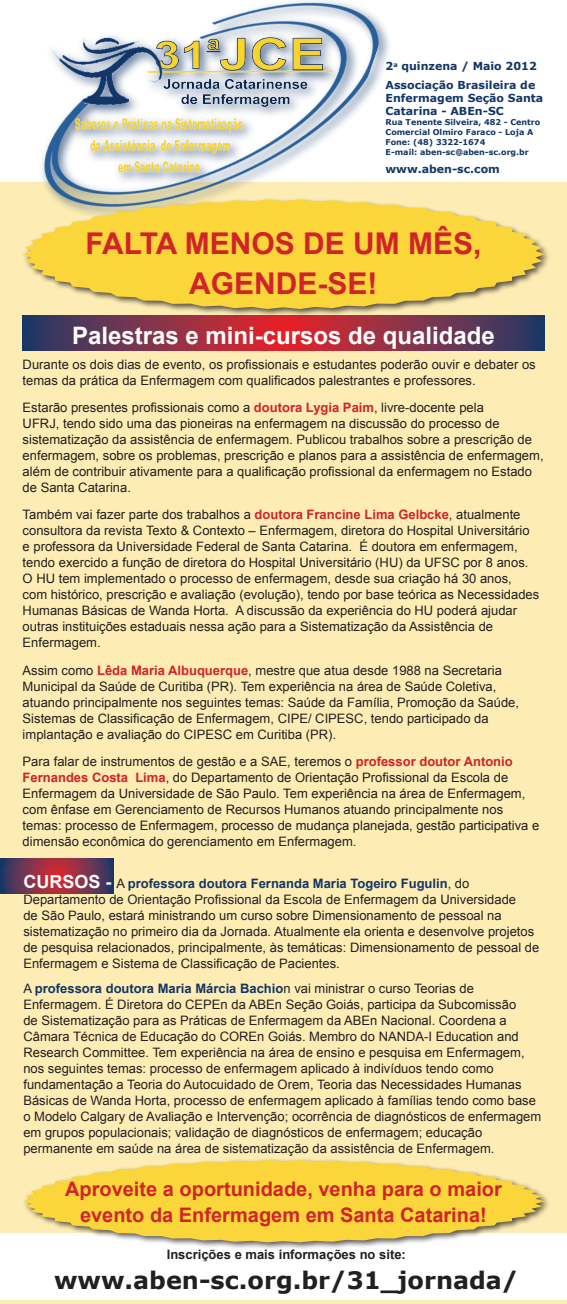
<style>
.page{position:relative;width:567px;height:1304px;background:#fff}
.page>*{position:absolute;margin:0;border:0;box-sizing:border-box;transform-origin:0 0}
.news-manchete{font:700 30px/40px "Arial";color:#d1232a;text-align:center}
.news-manchete-2{font:700 24px "Arial";color:#fff}
.news-texto{font:700 24px "Verdana";color:#231f20}
.news-manchete-3{font:700 20px/26px "Arial";color:#d1232a;text-align:center}
.news-texto-2{font:13px/16px "Arial";color:#231f20}
.news-texto-3{font:700 13px "Arial";color:#231f20}
.t1{font:700 11px/13px "Verdana";color:#133666}
.t2{font:700 8px/10px "Verdana";color:#133666}
.s1{font-weight:700;color:#d1232a}
.s2{font-weight:700;font-size:18px;color:#fff}
.s3{font-weight:700;color:#133666}
</style>
<div class="page">
<div style="left:1px;top:182px;width:566px;height:1122px;background:#fdedb4"></div>
<img style="left:42px;top:0;width:348px;height:197px">
<div style="left:0;top:1233px;width:567px;height:67px;background:#fff"></div>
<div style="left:21px;top:1158px;width:530px;height:92px;background:#231f20;opacity:.75"></div>
<svg style="left:23px;top:1160px;width:521px;height:82px;fill:#fad63a"></svg>
<svg style="left:0;top:859px;width:113px;height:35px;background:#7c324c"></svg>
<svg style="left:23px;top:317px;width:521px;height:33px;background:#843049"></svg>
<div style="left:21px;top:197px;width:531px;height:120px;background:#231f20;opacity:.75"></div>
<svg style="left:23px;top:199px;width:521px;height:110px;fill:#fad63a"></svg>
<p class="t1" style="left:386px;top:60px;width:153px">2<sup>a</sup> quinzena / Maio 2012</p>
<p class="t1" style="left:386px;top:78px;width:159px">Associação Brasileira de<br>Enfermagem Seção Santa<br>Catarina - ABEn-SC</p>
<p class="t2" style="left:386px;top:117px;width:156px">Rua Tenente Silveira, 482 - Centro<br>Comercial Olmiro Faraco - Loja A<br>Fone: (48) 3322-1674<br>E-mail: aben-sc@aben-sc.org.br</p>
<p class="t1" style="left:386px;top:162px;width:116px">www.aben-sc.com</p>
<p class="news-manchete" style="left:85px;top:225px;width:398px">FALTA MENOS DE UM MÊS,<br>AGENDE-SE!</p>
<p class="news-manchete-2" style="left:72px;top:320px;width:424px">Palestras e mini-cursos de qualidade</p>
<p class="news-texto-2" style="left:23px;top:356px;width:515px">Durante os dois dias de evento, os profissionais e estudantes poderão ouvir e debater os temas da prática da Enfermagem com qualificados palestrantes e professores.</p>
<p class="news-texto-2" style="left:23px;top:400px;width:522px">Estarão presentes profissionais como a <span class="s1">doutora Lygia Paim</span>, livre-docente pela<br>UFRJ, tendo sido uma das pioneiras na enfermagem na discussão do processo de sistematização da assistência de enfermagem. Publicou trabalhos sobre a prescrição de enfermagem, sobre os problemas, prescrição e planos para a assistência de enfermagem, além de contribuir ativamente para a qualificação profissional da enfermagem no Estado de Santa Catarina.</p>
<p class="news-texto-2" style="left:23px;top:507px;width:518px">Também vai fazer parte dos trabalhos a <span class="s1">doutora Francine Lima Gelbcke</span>, atualmente consultora da revista Texto &amp; Contexto – Enfermagem, diretora do Hospital Universitário e professora da Universidade Federal de Santa Catarina. É doutora em enfermagem, tendo exercido a função de diretora do Hospital Universitário (HU) da UFSC por 8 anos.<br>O HU tem implementado o processo de enfermagem, desde sua criação há 30 anos, com histórico, prescrição e avaliação (evolução), tendo por base teórica as Necessidades Humanas Básicas de Wanda Horta. A discussão da experiência do HU poderá ajudar outras instituições estaduais nessa ação para a Sistematização da Assistência de Enfermagem.</p>
<p class="news-texto-2" style="left:23px;top:662px;width:498px">Assim como <span class="s1">Lêda Maria Albuquerque</span>, mestre que atua desde 1988 na Secretaria Municipal da Saúde de Curitiba (PR). Tem experiência na área de Saúde Coletiva, atuando principalmente nos seguintes temas: Saúde da Família, Promoção da Saúde, Sistemas de Classificação de Enfermagem, CIPE/ CIPESC, tendo participado da implantação e avaliação do CIPESC em Curitiba (PR).</p>
<p class="news-texto-2" style="left:23px;top:754px;width:518px">Para falar de instrumentos de gestão e a SAE, teremos o <span class="s1">professor doutor Antonio Fernandes Costa Lima</span>, do Departamento de Orientação Profissional da Escola de Enfermagem da Universidade de São Paulo. Tem experiência na área de Enfermagem, com ênfase em Gerenciamento de Recursos Humanos atuando principalmente nos temas: processo de Enfermagem, processo de mudança planejada, gestão participativa e dimensão econômica do gerenciamento em Enfermagem.</p>
<p class="news-texto-2" style="left:23px;top:876px;width:517px"><span class="s2">CURSOS -</span> A <span class="s3">professora doutora Fernanda Maria Togeiro Fugulin</span>, do Departamento de Orientação Profissional da Escola de Enfermagem da Universidade<br>de São Paulo, estará ministrando um curso sobre Dimensionamento de pessoal na sistematização no primeiro dia da Jornada. Atualmente ela orienta e desenvolve projetos de pesquisa relacionados, principalmente, às temáticas: Dimensionamento de pessoal de Enfermagem e Sistema de Classificação de Pacientes.</p>
<p class="news-texto-2" style="left:23px;top:980px;width:519px">A <span class="s3">professora doutora Maria Márcia Bachio</span>n vai ministrar o curso Teorias de Enfermagem. É Diretora do CEPEn da ABEn Seção Goiás, participa da Subcomissão<br>de Sistematização para as Práticas de Enfermagem da ABEn Nacional. Coordena a Câmara Técnica de Educação do COREn Goiás. Membro do NANDA-I Education and Research Committee. Tem experiência na área de ensino e pesquisa em Enfermagem, nos seguintes temas: processo de enfermagem aplicado à indivíduos tendo como fundamentação a Teoria do Autocuidado de Orem, Teoria das Necessidades Humanas Básicas de Wanda Horta, processo de enfermagem aplicado à famílias tendo como base o Modelo Calgary de Avaliação e Intervenção; ocorrência de diagnósticos de enfermagem em grupos populacionais; validação de diagnósticos de enfermagem; educação permanente em saúde na área de sistematização da assistência de Enfermagem.</p>
<p class="news-manchete-3" style="left:65px;top:1177px;width:438px">Aproveite a oportunidade, venha para o maior evento da Enfermagem em Santa Catarina!</p>
<p class="news-texto-3" style="left:167px;top:1246px;width:241px">Inscrições e mais informações no site:</p>
<p class="news-texto" style="left:54px;top:1264px;width:466px">www.aben-sc.org.br/31_jornada/</p>
</div>
